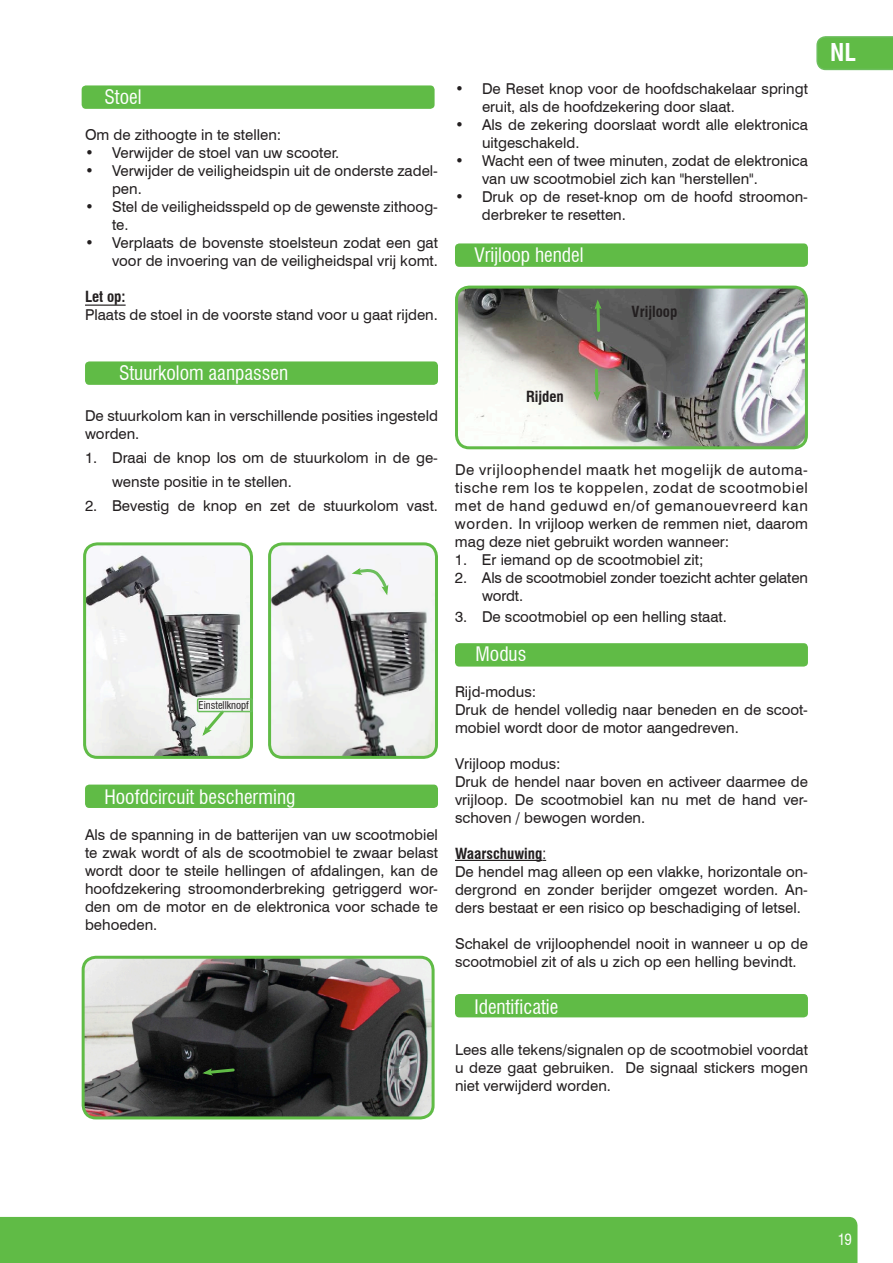
<style>
.page{position:relative;width:893px;height:1263px;background:#fff}
.page>*{position:absolute;margin:0;border:0;box-sizing:border-box;transform-origin:0 0}
.t1{font:700 condensed 24px "Swiss 721 BT";color:#fff}
.t2{font:condensed 19.5px "Swiss 721 BT";color:#fff}
.t3{font:15px/18px "Swiss 721 BT";color:#231f20}
.t4{font:700 condensed 15px "Swiss 721 BT";color:#231f20}
.t5{font:condensed 15px "Swiss 721 BT";color:#fff}
.t6{font:condensed 10.5px "Swiss 721 BT";color:#231f20}
.s1{font-weight:700;font-stretch:condensed}
.s2{font-stretch:condensed}
</style>
<div class="page">
<div style="left:0;top:1217px;width:857px;height:46px;background:#60bb46"></div>
<div style="left:455px;top:243px;width:353px;height:24px;background:#60bb46;border-radius:4px"></div>
<div style="left:455px;top:643px;width:353px;height:23px;background:#60bb46;border-radius:4px"></div>
<div style="left:455px;top:994px;width:353px;height:23px;background:#60bb46;border-radius:4px"></div>
<svg style="left:816px;top:36px;width:77px;height:34px;background:#64bc4c"></svg>
<hr style="left:455px;top:860px;width:87px;height:1px;background:#231f20">
<div style="left:82px;top:85px;width:353px;height:24px;background:#60bb46;border-radius:4px"></div>
<div style="left:85px;top:361px;width:353px;height:24px;background:#60bb46;border-radius:4px"></div>
<div style="left:85px;top:784px;width:353px;height:24px;background:#60bb46;border-radius:4px"></div>
<hr style="left:85px;top:305px;width:41px;height:1px;background:#231f20">
<img style="left:87px;top:546px;width:162px;height:209px">
<div style="left:83px;top:542px;width:170px;height:217px;border:3px solid #60bb46;border-radius:13px"></div>
<svg style="left:202px;top:708px;width:25px;height:28px"></svg>
<img style="left:456px;top:287px;width:348px;height:161px">
<div style="left:455px;top:286px;width:353px;height:163px;border:3px solid #60bb46;border-radius:13px"></div>
<svg style="left:592px;top:367px;width:9px;height:34px"></svg>
<svg style="left:594px;top:300px;width:9px;height:34px"></svg>
<img style="left:83px;top:957px;width:348px;height:161px">
<div style="left:82px;top:956px;width:353px;height:163px;border:3px solid #60bb46;border-radius:13px"></div>
<div style="left:197px;top:698px;width:56px;height:14px;border:2px solid #6cbe5d"></div>
<img style="left:272px;top:546px;width:162px;height:209px">
<div style="left:268px;top:542px;width:170px;height:217px;border:3px solid #60bb46;border-radius:13px"></div>
<svg style="left:352px;top:566px;width:37px;height:29px"></svg>
<svg style="left:203px;top:1066px;width:33px;height:10px"></svg>
<h2 class="t2" style="left:104px;top:85px;width:39px">Stoel</h2>
<p class="t3" style="left:85px;top:126px;width:198px">Om de zithoogte in te stellen:</p>
<p class="t3" style="left:85px;top:144px;width:256px">• Verwijder de stoel van uw scooter.</p>
<p class="t3" style="left:112px;top:162px;width:327px;text-indent:-27px">• Verwijder de veiligheidspin uit de onderste zadel&shy;pen.</p>
<p class="t3" style="left:112px;top:198px;width:327px;text-indent:-27px">• Stel de veiligheidsspeld op de gewenste zithoog&shy;te.</p>
<p class="t3" style="left:85px;top:234px;width:354px;text-align:right">• Verplaats de bovenste stoelsteun zodat een gat voor de invoering van de veiligheidspal vrij komt.</p>
<p class="t4" style="left:85px;top:288px;width:42px">Let op:</p>
<p class="t3" style="left:85px;top:306px;width:354px">Plaats de stoel in de voorste stand voor u gaat rijden.</p>
<h2 class="t2" style="left:119px;top:361px;width:171px">Stuurkolom aanpassen</h2>
<p class="t3" style="left:85px;top:406px;width:354px">De stuurkolom kan in verschillende posities ingesteld worden.</p>
<p class="t3" style="left:112px;top:445px;width:327px;line-height:24px;text-indent:-27px">1. Draai de knop los om de stuurkolom in de ge&shy;wenste positie in te stellen.</p>
<p class="t3" style="left:85px;top:496px;width:354px">2. Bevestig de knop en zet de stuurkolom vast.</p>
<p class="t6" style="left:199px;top:699px;width:52px">Einstellknopf</p>
<h2 class="t2" style="left:104px;top:785px;width:193px">Hoofdcircuit bescherming</h2>
<p class="t3" style="left:85px;top:825px;width:354px;text-align:justify">Als de spanning in de batterijen van uw scootmobiel te zwak wordt of als de scootmobiel te zwaar belast wordt door te steile hellingen of afdalingen, kan de hoofdzekering stroomonderbreking getriggerd wor&shy;den om de motor en de elektronica voor schade te behoeden.</p>
<p class="t3" style="left:482px;top:80px;width:327px;text-indent:-27px">• De Reset knop voor de hoofdschakelaar springt eruit, als de hoofdzekering door slaat.</p>
<p class="t3" style="left:482px;top:116px;width:327px;text-indent:-27px">• Als de zekering doorslaat wordt alle elektronica uitgeschakeld.</p>
<p class="t3" style="left:482px;top:152px;width:327px;text-indent:-27px">• Wacht een of twee minuten, zodat de elektronica van uw scootmobiel zich kan "herstellen".</p>
<p class="t3" style="left:482px;top:188px;width:327px;text-indent:-27px">• Druk op de reset-knop om de hoofd stroomon&shy;derbreker te resetten.</p>
<h2 class="t2" style="left:474px;top:243px;width:111px">Vrijloop hendel</h2>
<p class="t4" style="left:526px;top:387px;width:39px">Rijden</p>
<p class="t4" style="left:631px;top:302px;width:47px">Vrijloop</p>
<p class="t3" style="left:455px;top:460px;width:354px;text-align:justify">De vrijloophendel maatk het mogelijk de automa&shy;tische rem los te koppelen, zodat de scootmobiel met de hand geduwd en/of gemanouevreerd kan worden. In vrijloop werken de remmen niet, daarom mag deze niet gebruikt worden wanneer:</p>
<p class="t3" style="left:455px;top:550px;width:250px">1. Er iemand op de scootmobiel zit;</p>
<p class="t3" style="left:482px;top:568px;width:327px;text-indent:-27px">2. Als de scootmobiel zonder toezicht achter gelaten wordt.</p>
<p class="t3" style="left:455px;top:607px;width:273px">3. De scootmobiel op een helling staat.</p>
<h2 class="t2" style="left:476px;top:642px;width:52px">Modus</h2>
<p class="t3" style="left:455px;top:682px;width:354px">Rijd-modus:<br>Druk de hendel volledig naar beneden en de scoot&shy;mobiel wordt door de motor aangedreven.</p>
<p class="t3" style="left:455px;top:754px;width:354px">Vrijloop modus:<br>Druk de hendel naar boven en activeer daarmee de vrijloop. De scootmobiel kan nu met de hand ver&shy;schoven / bewogen worden.</p>
<p class="t3" style="left:455px;top:844px;width:354px"><span class="s1">Waarschuwing</span><span class="s2">:<br></span>De hendel mag alleen op een vlakke, horizontale on&shy;dergrond en zonder berijder omgezet worden. An&shy;ders bestaat er een risico op beschadiging of letsel.</p>
<p class="t3" style="left:455px;top:934px;width:354px">Schakel de vrijloophendel nooit in wanneer u op de scootmobiel zit of als u zich op een helling bevindt.</p>
<h2 class="t2" style="left:474px;top:995px;width:85px">Identificatie</h2>
<p class="t3" style="left:455px;top:1041px;width:354px;text-align:justify">Lees alle tekens/signalen op de scootmobiel voordat u deze gaat gebruiken. De signaal stickers mogen niet verwijderd worden.</p>
<h1 class="t1" style="left:830px;top:38px;width:28px">NL</h1>
<p class="t5" style="left:838px;top:1230px;width:16px">19</p>
</div>
